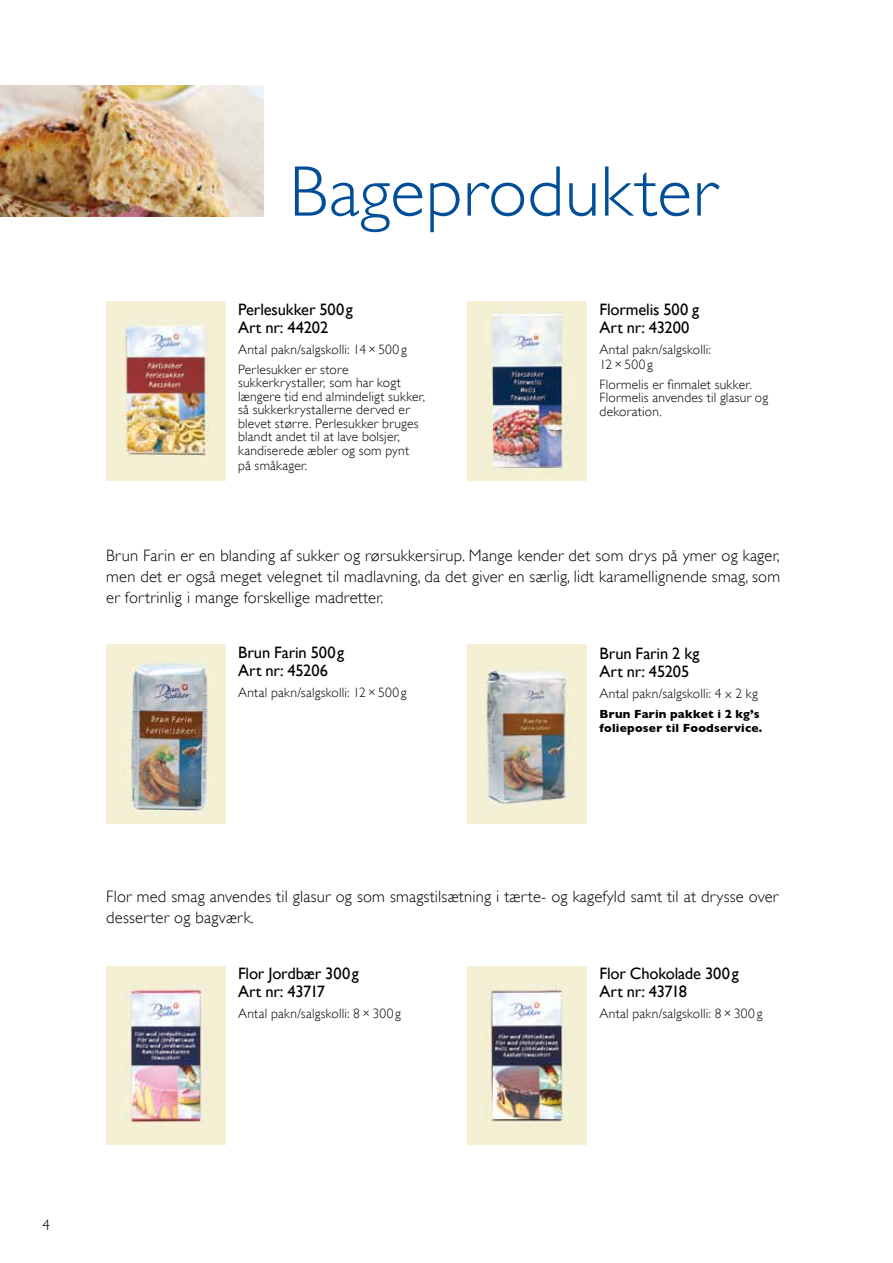
<style>
.page{position:relative;width:893px;height:1263px;background:#fff}
.page>*{position:absolute;margin:0;border:0;box-sizing:border-box;transform-origin:0 0}
.t1{font:300 72px "Gill Sans";letter-spacing:.01em;color:#004e98}
.t2{font:300 16.5px/21px "Gill Sans";letter-spacing:.015em;color:#000;text-align:justify}
.t3{font:16.5px/18px "Gill Sans";letter-spacing:-.01em;color:#000}
.t4{font:300 15px "Gill Sans";color:#000}
.t5{font:300 13.5px/13.5px "Gill Sans";letter-spacing:.015em;color:#000}
.t6{font:700 12px/13.5px "Gill Sans";letter-spacing:.02em;color:#000}
</style>
<div class="page">
<img style="left:0;top:85px;width:264px;height:132px">
<img style="left:106px;top:302px;width:119px;height:179px">
<img style="left:106px;top:645px;width:119px;height:179px">
<img style="left:106px;top:966px;width:119px;height:179px">
<img style="left:468px;top:966px;width:119px;height:179px">
<img style="left:468px;top:645px;width:119px;height:179px">
<img style="left:468px;top:302px;width:119px;height:179px">
<h1 class="t1" style="left:289px;top:150px;width:429px">Bageprodukter</h1>
<p class="t3" style="left:238px;top:300px;width:116px">Perlesukker 500g<br>Art nr: 44202</p>
<p class="t5" style="left:238px;top:340px;width:170px;line-height:19.8px">Antal pakn/salgskolli: 14×500g<br>Perlesukker er store</p>
<p class="t5" style="left:238px;top:376px;width:189px">sukkerkrystaller, som har kogt længere tid end almindeligt sukker, så sukkerkrystallerne derved er blevet større. Perlesukker bruges blandt andet til at lave bolsjer, kandiserede æbler og som pynt</p>
<p class="t5" style="left:238px;top:459px;width:71px">på småkager.</p>
<p class="t3" style="left:600px;top:300px;width:101px">Flormelis 500 g<br>Art nr: 43200</p>
<p class="t5" style="left:600px;top:342px;width:113px;line-height:15px">Antal pakn/salgskolli:<br>12×500g</p>
<p class="t5" style="left:600px;top:378px;width:170px">Flormelis er finmalet sukker.<br>Flormelis anvendes til glasur og dekoration.</p>
<p class="t2" style="left:106px;top:545px;width:675px">Brun Farin er en blanding af sukker og rørsukkersirup. Mange kender det som drys på ymer og kager, men det er også meget velegnet til madlavning, da det giver en særlig, lidt karamellignende smag, som er fortrinlig i mange forskellige madretter.</p>
<p class="t3" style="left:238px;top:643px;width:108px">Brun Farin 500g<br>Art nr: 45206</p>
<p class="t5" style="left:238px;top:686px;width:170px">Antal pakn/salgskolli: 12×500g</p>
<p class="t3" style="left:600px;top:644px;width:102px">Brun Farin 2 kg<br>Art nr: 45205</p>
<p class="t5" style="left:600px;top:687px;width:160px">Antal pakn/salgskolli: 4 x 2 kg</p>
<p class="t6" style="left:600px;top:707px;width:164px">Brun Farin pakket i 2 kg’s folieposer til Foodservice.</p>
<p class="t2" style="left:106px;top:886px;width:673px">Flor med smag anvendes til glasur og som smagstilsætning i tærte- og kagefyld samt til at drysse over desserter og bagværk.</p>
<p class="t3" style="left:238px;top:964px;width:122px">Flor Jordbær 300g<br>Art nr: 43717</p>
<p class="t5" style="left:238px;top:1007px;width:164px">Antal pakn/salgskolli: 8×300g</p>
<p class="t3" style="left:600px;top:964px;width:141px">Flor Chokolade 300g<br>Art nr: 43718</p>
<p class="t5" style="left:600px;top:1007px;width:164px">Antal pakn/salgskolli: 8×300g</p>
<p class="t4" style="left:43px;top:1216px;width:9px">4</p>
</div>
